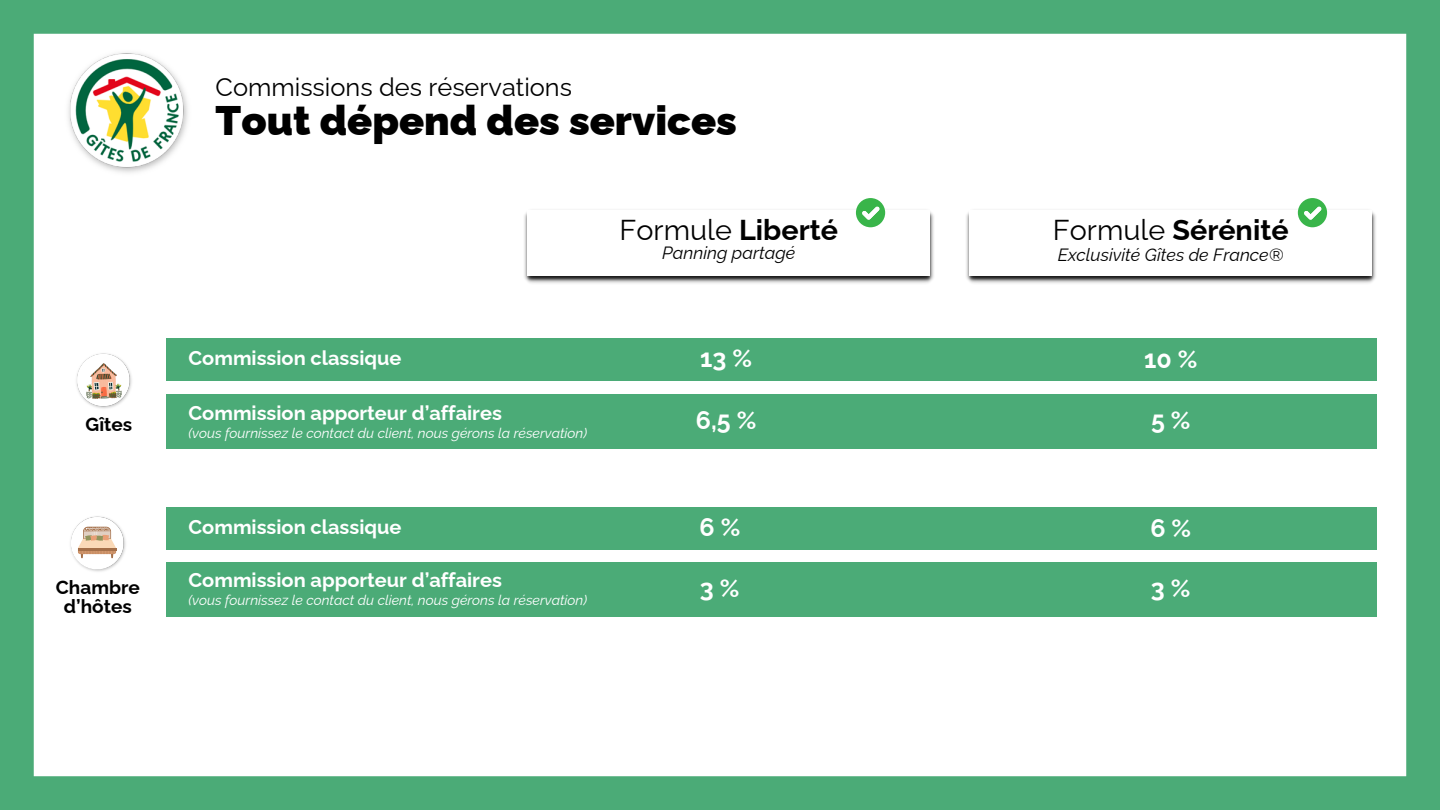
<style>
.page{position:relative;width:1440px;height:810px;background:#fff}
.page>*{position:absolute;margin:0;border:0;box-sizing:border-box;transform-origin:0 0}
.t1{font:900 41.3px "Raleway";color:#000}
.t2{font:700 28.7px "Raleway";color:#000}
.t3{font:28.7px "Raleway";color:#000}
.t4{font:25.4px "Raleway";color:#000}
.t5{font:700 25px "Raleway";color:#fff}
.t6{font:700 20px "Raleway";color:#fff}
.t7{font:700 19px/18.8px "Raleway";color:#000;text-align:center}
.t8{font:italic 17.7px "Raleway";color:#000}
.t9{font:italic 14px "Raleway";color:#fff}
.s1{font-weight:700}
.s2{font-weight:400}
</style>
<div class="page">
<img style="left:524px;top:211px;width:410px;height:73px">
<div style="left:527px;top:211px;width:403px;height:65px;background:#fff"></div>
<svg style="left:856px;top:198px;width:29px;height:29px"></svg>
<img style="left:966px;top:211px;width:410px;height:73px">
<div style="left:969px;top:211px;width:403px;height:65px;background:#fff"></div>
<svg style="left:1298px;top:198px;width:29px;height:29px"></svg>
<div style="left:166px;top:338px;width:1210px;height:43px;background:#4bab77"></div>
<div style="left:166px;top:394px;width:1210px;height:55px;background:#4bab77"></div>
<div style="left:166px;top:507px;width:1210px;height:43px;background:#4bab77"></div>
<div style="left:166px;top:562px;width:1210px;height:54px;background:#4bab77"></div>
<img style="left:76px;top:353px;width:56px;height:56px">
<div style="left:77px;top:354px;width:52px;height:52px;background:#fff;border-radius:50%"></div>
<img style="left:87px;top:363px;width:34px;height:35px">
<img style="left:70px;top:516px;width:56px;height:56px">
<div style="left:71px;top:517px;width:52px;height:52px;background:#fff;border-radius:50%"></div>
<svg style="left:78px;top:527px;width:38px;height:31px"></svg>
<img style="left:68px;top:52px;width:120px;height:121px">
<div style="left:0;top:0;width:1440px;height:34px;background:#4bab77"></div>
<div style="left:0;top:776px;width:1440px;height:34px;background:#4bab77"></div>
<div style="left:0;top:0;width:34px;height:799px;background:#4bab77"></div>
<div style="left:1406px;top:0;width:34px;height:799px;background:#4bab77"></div>
<h4 class="t7" style="left:86px;top:415px;width:48px">Gîtes</h4>
<h4 class="t7" style="left:56px;top:578px;width:85px">Chambre d’hôtes</h4>
<h2 class="t4" style="left:216px;top:72px;width:358px">Commissions des réservations</h2>
<h2 class="t1" style="left:216px;top:96px;width:523px">Tout dépend des services</h2>
<h3 class="t3" style="left:620px;top:213px;width:220px">Formule <span class="s1">Liberté</span></h3>
<p class="t8" style="left:662px;top:242px;width:135px">Panning partagé</p>
<p class="t2" style="left:1053px;top:213px;width:237px"><span class="s2">Formule</span> Sérénité</p>
<p class="t8" style="left:1058px;top:244px;width:227px">Exclusivité Gîtes de France®</p>
<h1 class="t6" style="left:189px;top:346px;width:214px">Commission classique</h1>
<h5 class="t6" style="left:189px;top:401px;width:315px">Commission apporteur d’affaires</h5>
<p class="t9" style="left:189px;top:424px;width:400px">(vous fournissez le contact du client, nous gérons la réservation)</p>
<h1 class="t5" style="left:700px;top:343px;width:53px">13 %</h1>
<h5 class="t5" style="left:1144px;top:344px;width:55px">10 %</h5>
<h4 class="t5" style="left:696px;top:406px;width:62px">6,5 %</h4>
<h2 class="t5" style="left:1151px;top:406px;width:41px">5%</h2>
<h2 class="t6" style="left:189px;top:515px;width:214px">Commission classique</h2>
<p class="t5" style="left:700px;top:512px;width:42px">6%</p>
<p class="t5" style="left:1150px;top:513px;width:42px">6%</p>
<p class="t6" style="left:189px;top:568px;width:315px">Commission apporteur d’affaires</p>
<p class="t9" style="left:189px;top:592px;width:400px">(vous fournissez le contact du client, nous gérons la réservation)</p>
<h2 class="t5" style="left:700px;top:573px;width:41px">3%</h2>
<h2 class="t5" style="left:1151px;top:573px;width:41px">3%</h2>
</div>
